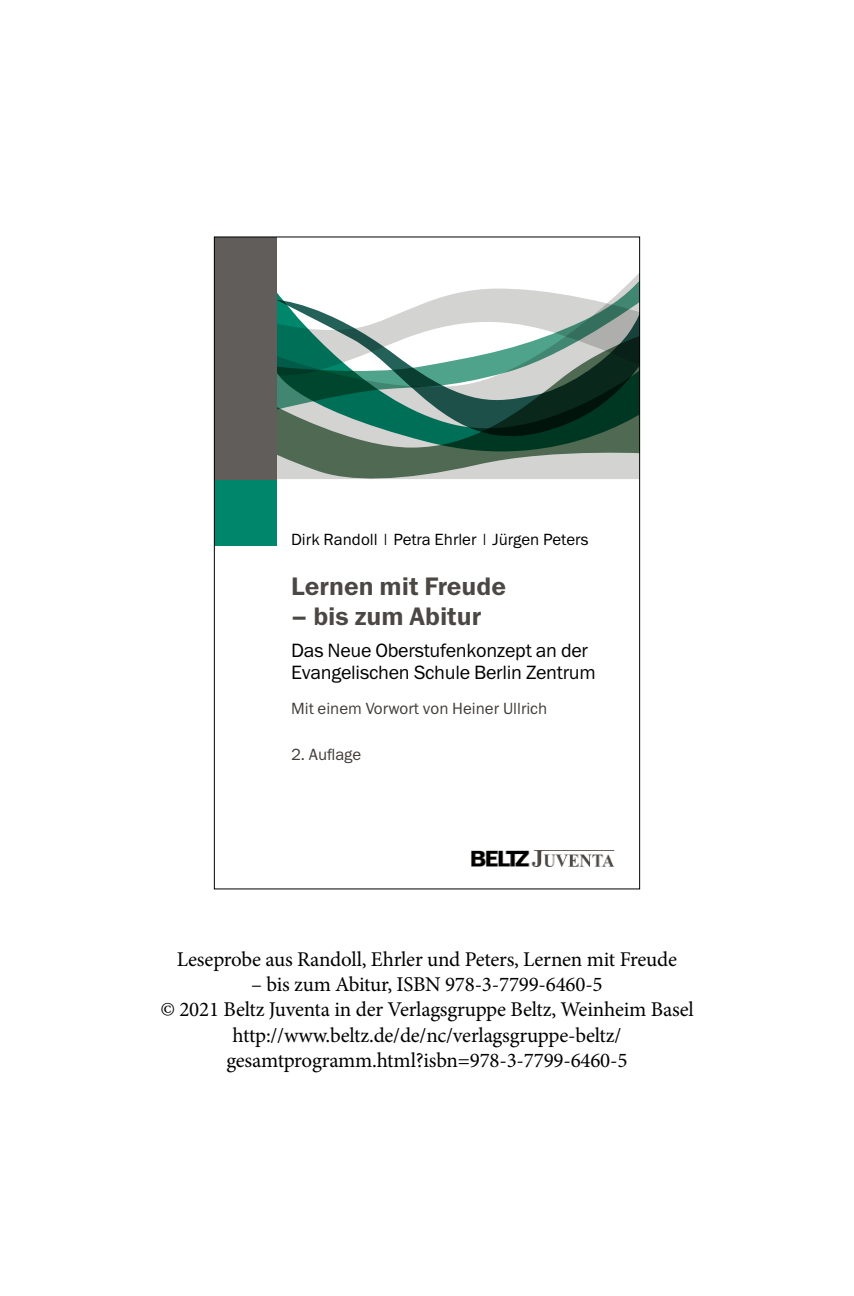
<style>
.page{position:relative;width:854px;height:1296px;background:#fff}
.page>*{position:absolute;margin:0;border:0;box-sizing:border-box;transform-origin:0 0}
.t1{font:25.6px "Franklin Gothic Demi ITC";color:#4b4744}
.t2{font:21px/25.2px "Minion Pro";letter-spacing:-.01em;color:#000;text-align:center}
.t3{font:19.4px/23px "Franklin Gothic Book ITC";letter-spacing:-.015em;color:#000}
.t4{font:16.4px "Franklin Gothic Book ITC";color:#413c38}
.t5{font:16.4px "Franklin Gothic Book ITC";color:#000}
</style>
<div class="page">
<svg style="left:277px;top:452px;width:361px;height:27px;background:#94a095"></svg>
<svg style="left:277px;top:410px;width:361px;height:42px;background:#396554"></svg>
<svg style="left:277px;top:274px;width:361px;height:136px"></svg>
<svg style="left:277px;top:289px;width:361px;height:87px"></svg>
<img style="left:471px;top:850px;width:144px;height:17px">
<div style="left:214px;top:479px;width:63px;height:67px;background:#00876b"></div>
<div style="left:214px;top:237px;width:63px;height:242px;background:#605d5a"></div>
<p class="t5" style="left:291px;top:529px;width:299px">Dirk Randoll | Petra Ehrler | Jürgen Peters</p>
<p class="t1" style="left:291px;top:571px;width:216px">Lernen mit Freude</p>
<p class="t1" style="left:291px;top:601px;width:192px">– bis zum Abitur</p>
<p class="t3" style="left:291px;top:638px;width:306px">Das Neue Oberstufenkonzept an der<br>Evangelischen Schule Berlin Zentrum</p>
<p class="t4" style="left:291px;top:698px;width:258px">Mit einem Vorwort von Heiner Ullrich</p>
<p class="t4" style="left:291px;top:744px;width:72px">2. Auflage</p>
<p class="t2" style="left:177px;top:947px;width:501px">Leseprobe aus Randoll, Ehrler und Peters, Lernen mit Freude</p>
<p class="t2" style="left:160px;top:972px;width:535px">– bis zum Abitur, ISBN 978-3-7799-6460-5<br>© 2021 Beltz Juventa in der Verlagsgruppe Beltz, Weinheim Basel http://www.beltz.de/de/nc/verlagsgruppe-beltz/ gesamtprogramm.html?isbn=978-3-7799-6460-5</p>
</div>
